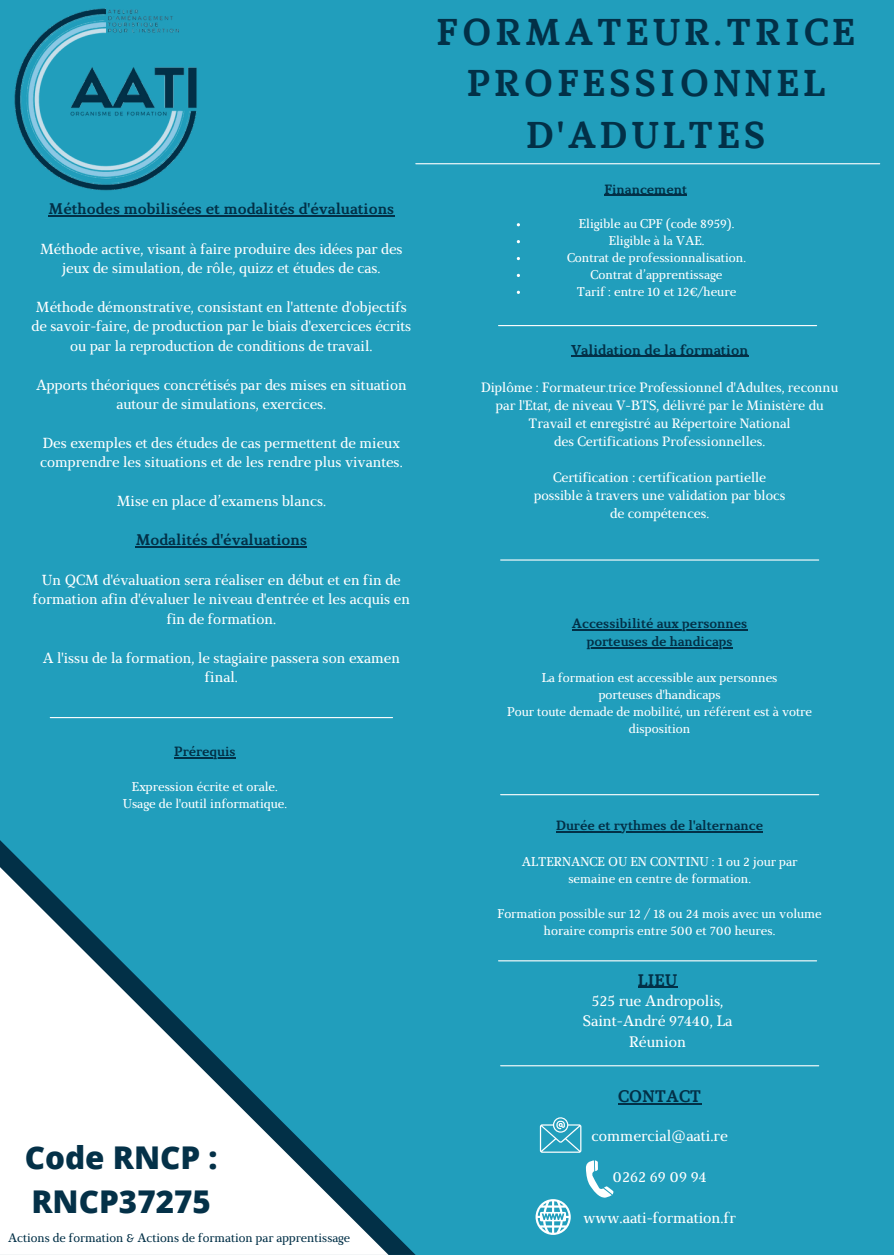
<style>
.page{position:relative;width:894px;height:1255px;background:#fff}
.page>*{position:absolute;margin:0;border:0;box-sizing:border-box;transform-origin:0 0}
.t1{font:700 37.2px/51.8px "Marta";letter-spacing:.1em;color:#023047;text-align:center}
.t2{font:800 31.35px/43.8px "Open Sans";color:#043148}
.t3{font:700 16.65px "Marta";color:#023047}
.t4{font:700 15.45px "Marta";color:#023047}
.t5{font:15.15px/20.4px "Marta";color:#fff;text-align:center}
.t6{font:14.55px "Marta";color:#fff}
.t7{font:700 14.25px "Marta";color:#023047}
.t8{font:13.5px/18px "Marta";color:#fff;text-align:center}
.t9{font:700 13.35px "Marta";color:#023047}
.t10{font:12.6px/17px "Marta";color:#fff;text-align:center}
.t11{font:12.15px "Marta";color:#023047}
</style>
<div class="page">
<div style="left:0;top:0;width:893px;height:1254px;background:#219ebc"></div>
<hr style="left:415px;top:163px;width:464px;height:1px;background:#fff">
<svg style="left:0;top:840px;width:415px;height:414px"></svg>
<svg style="left:0;top:867px;width:388px;height:387px"></svg>
<img style="left:14px;top:8px;width:183px;height:183px">
<hr style="left:49px;top:215px;width:249px;height:1px;background:#023047">
<hr style="left:298px;top:215px;width:96px;height:1px;background:#023047">
<hr style="left:136px;top:546px;width:171px;height:1px;background:#023047">
<hr style="left:50px;top:717px;width:342px;height:1px;background:#fff">
<hr style="left:498px;top:325px;width:318px;height:1px;background:#fff">
<hr style="left:500px;top:559px;width:318px;height:1px;background:#fff">
<hr style="left:500px;top:794px;width:318px;height:1px;background:#fff">
<hr style="left:618px;top:1103px;width:83px;height:1px;background:#023047">
<svg style="left:585px;top:1160px;width:28px;height:38px"></svg>
<svg style="left:539px;top:1117px;width:42px;height:35px"></svg>
<svg style="left:535px;top:1199px;width:35px;height:35px"></svg>
<hr style="left:571px;top:356px;width:177px;height:1px;background:#023047">
<hr style="left:637px;top:986px;width:40px;height:2px;background:#023047">
<hr style="left:498px;top:960px;width:318px;height:1px;background:#fff">
<hr style="left:500px;top:1065px;width:318px;height:1px;background:#fff">
<hr style="left:571px;top:629px;width:176px;height:1px;background:#023047">
<hr style="left:586px;top:647px;width:146px;height:1px;background:#023047">
<hr style="left:604px;top:195px;width:83px;height:1px;background:#023047">
<hr style="left:556px;top:831px;width:132px;height:1px;background:#023047">
<hr style="left:688px;top:831px;width:75px;height:1px;background:#023047">
<hr style="left:174px;top:757px;width:61px;height:1px;background:#023047">
<p class="t4" style="left:49px;top:202px;width:347px">Méthodes mobilisées et modalités d'évaluations</p>
<p class="t6" style="left:40px;top:243px;width:364px">Méthode active, visant à faire produire des idées par des</p>
<p class="t6" style="left:62px;top:262px;width:320px">jeux de simulation, de rôle, quizz et études de cas.</p>
<p class="t6" style="left:36px;top:301px;width:372px">Méthode démonstrative, consistant en l'attente d'objectifs</p>
<p class="t6" style="left:32px;top:320px;width:381px">de savoir-faire, de production par le biais d'exercices écrits</p>
<h4 class="t6" style="left:70px;top:340px;width:303px">ou par la reproduction de conditions de travail.</h4>
<p class="t6" style="left:36px;top:378px;width:372px">Apports théoriques concrétisés par des mises en situation</p>
<p class="t6" style="left:116px;top:398px;width:211px">autour de simulations, exercices.</p>
<p class="t6" style="left:43px;top:437px;width:358px">Des exemples et des études de cas permettent de mieux</p>
<p class="t6" style="left:40px;top:456px;width:364px">comprendre les situations et de les rendre plus vivantes.</p>
<p class="t6" style="left:117px;top:495px;width:211px">Mise en place d’examens blancs.</p>
<p class="t4" style="left:136px;top:533px;width:173px">Modalités d'évaluations</p>
<p class="t6" style="left:42px;top:574px;width:360px">Un QCM d'évaluation sera réaliser en début et en fin de</p>
<p class="t6" style="left:33px;top:593px;width:379px">formation afin d'évaluer le niveau d'entrée et les acquis en</p>
<p class="t6" style="left:167px;top:613px;width:111px">fin de formation.</p>
<p class="t6" style="left:43px;top:651px;width:358px">A l'issu de la formation, le stagiaire passera son examen</p>
<h4 class="t6" style="left:205px;top:671px;width:34px">final.</h4>
<h5 class="t9" style="left:174px;top:746px;width:63px">Prérequis</h5>
<h5 class="t10" style="left:132px;top:779px;width:147px">Expression écrite et orale.</h5>
<p class="t10" style="left:123px;top:796px;width:166px">Usage de l'outil informatique.</p>
<h1 class="t2" style="left:25px;top:1134px;width:194px">Code RNCP :<br>RNCP37275</h1>
<h6 class="t11" style="left:8px;top:1232px;width:343px">Actions de formation &amp; Actions de formation par apprentissage</h6>
<p class="t1" style="left:436px;top:9px;width:420px">FORMATEUR.TRICE<br>PROFESSIONNEL<br>D'ADULTES</p>
<p class="t9" style="left:604px;top:184px;width:84px">Financement</p>
<h2 class="t10" style="left:578px;top:217px;width:157px">Eligible au CPF (code 8959).</h2>
<p class="t10" style="left:608px;top:234px;width:97px">Eligible à la VAE.</p>
<h6 class="t10" style="left:567px;top:250px;width:180px">Contrat de professionnalisation.</h6>
<p class="t10" style="left:590px;top:267px;width:133px">Contrat d’apprentissage</p>
<p class="t10" style="left:576px;top:284px;width:161px">Tarif : entre 10 et 12€/heure</p>
<h6 class="t7" style="left:571px;top:344px;width:179px">Validation de la formation</h6>
<p class="t8" style="left:481px;top:379px;width:358px">Diplôme : Formateur.trice Professionnel d'Adultes, reconnu par l'Etat, de niveau V-BTS, délivré par le Ministère du</p>
<p class="t8" style="left:528px;top:415px;width:263px">Travail et enregistré au Répertoire National</p>
<p class="t8" style="left:554px;top:434px;width:212px">des Certifications Professionnelles.</p>
<p class="t8" style="left:553px;top:470px;width:214px">Certification : certification partielle</p>
<p class="t8" style="left:534px;top:488px;width:253px">possible à travers une validation par blocs</p>
<p class="t8" style="left:610px;top:506px;width:101px">de compétences.</p>
<p class="t9" style="left:571px;top:618px;width:177px">Accessibilité aux personnes</p>
<p class="t9" style="left:586px;top:636px;width:147px">porteuses de handicaps</p>
<p class="t10" style="left:541px;top:670px;width:237px">La formation est accessible aux personnes</p>
<p class="t10" style="left:598px;top:687px;width:123px">porteuses d'handicaps</p>
<p class="t10" style="left:507px;top:704px;width:306px">Pour toute demade de mobilité, un référent est à votre disposition</p>
<p class="t9" style="left:556px;top:820px;width:208px">Durée et rythmes de l'alternance</p>
<h5 class="t10" style="left:521px;top:854px;width:277px">ALTERNANCE OU EN CONTINU : 1 ou 2 jour par</h5>
<p class="t10" style="left:568px;top:871px;width:184px">semaine en centre de formation.</p>
<h3 class="t10" style="left:497px;top:906px;width:326px">Formation possible sur 12 / 18 ou 24 mois avec un volume horaire compris entre 500 et 700 heures.</h3>
<h6 class="t3" style="left:637px;top:973px;width:41px">LIEU</h6>
<h6 class="t5" style="left:591px;top:992px;width:133px">525 rue Andropolis,</h6>
<p class="t5" style="left:582px;top:1012px;width:151px">Saint-André 97440, La<br>Réunion</p>
<p class="t3" style="left:618px;top:1089px;width:85px">CONTACT</p>
<p class="t5" style="left:591px;top:1127px;width:138px">commercial@aati.re</p>
<p class="t5" style="left:612px;top:1167px;width:95px">0262 69 09 94</p>
<p class="t5" style="left:583px;top:1208px;width:154px">www.aati-formation.fr</p>
</div>
